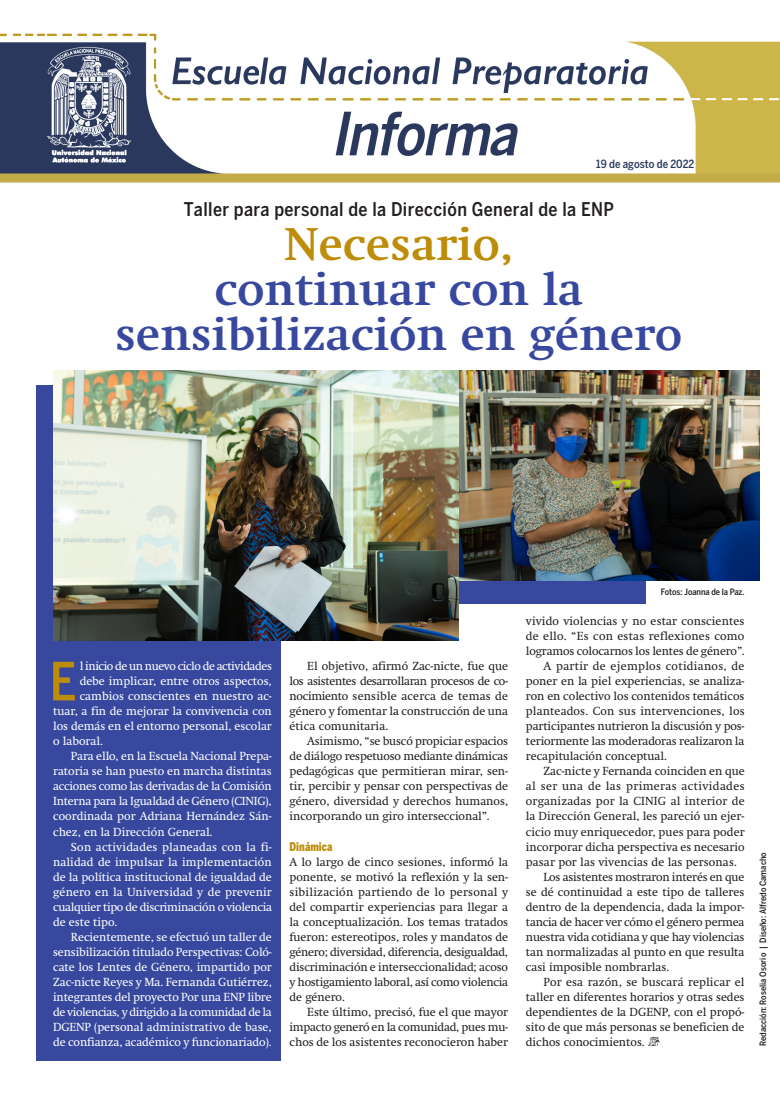
<style>
.page{position:relative;width:780px;height:1117px;background:#fff}
.page>*{position:absolute;margin:0;border:0;box-sizing:border-box;transform-origin:0 0}
.Text_Cap_2022{font:500 52.12px "Benton Sans Cond";color:#bd8c08}
.Cabezal_2022{font:700 45px "Swift";letter-spacing:.01em;color:#37489e}
.Cabezal_2022-2{font:700 45px "Swift";letter-spacing:.01em;color:#bd8c08}
.Cabeza_secundaria{font:500 18.75px "Benton Sans Cond";letter-spacing:.02em;color:#231f20}
.Subtítulos_2022{font:900 12px "Benton Sans Cond";letter-spacing:.01em;color:#bd8c08;scale:.87 1}
.Texto_2022{font:11.62px/15px "Swift";color:#231f20;text-align:justify}
.Texto_2022-2{font:11.62px/15px "Swift";letter-spacing:-.005em;color:#fff;text-align:justify}
.Text_Cap_2022-2{font:11.62px "Swift";color:#fff}
.Text_Cap_2022-3{font:11.62px "Swift";letter-spacing:-.035em;color:#fff}
.Fecha_2022{font:500 11.25px "Benton Sans Cond";color:#29385c}
.Créditos_Nota{font:500 8.75px "Benton Sans Cond";color:#231f20}
.Pie_de_foto_2022{font:500 8.75px "Benton Sans Cond";letter-spacing:-.01em;color:#231f20}
</style>
<div class="page">
<img style="left:0;top:33px;width:779px;height:150px">
<img style="left:260px;top:603px;width:260px;height:458px">
<div style="left:593px;top:157px;width:101px;height:13px;background:#fff"></div>
<div style="left:193px;top:385px;width:453px;height:218px;background:#37489e"></div>
<div style="left:37px;top:385px;width:243px;height:675px;background:#37489e"></div>
<svg style="left:648px;top:1036px;width:11px;height:9px"></svg>
<img style="left:458px;top:370px;width:301px;height:210px">
<img style="left:53px;top:370px;width:405px;height:270px">
<p class="Fecha_2022" style="left:596px;top:158px;width:100px">19 de agosto de 2022</p>
<p class="Cabeza_secundaria" style="left:184px;top:198px;width:432px">Taller para personal de la Dirección General de la ENP</p>
<p class="Cabezal_2022-2" style="left:284px;top:218px;width:231px">Necesario,</p>
<p class="Cabezal_2022" style="left:215px;top:263px;width:369px">continuar con la</p>
<p class="Cabezal_2022" style="left:115px;top:308px;width:568px">sensibilización en género</p>
<p class="Text_Cap_2022" style="left:50px;top:650px;width:28px">E</p>
<p class="Text_Cap_2022-3" style="left:80px;top:659px;width:194px">l inicio de un nuevo ciclo de actividades</p>
<p class="Text_Cap_2022-2" style="left:80px;top:674px;width:194px">debe implicar, entre otros aspectos,</p>
<p class="Text_Cap_2022-2" style="left:80px;top:689px;width:194px">cambios conscientes en nuestro ac-</p>
<p class="Text_Cap_2022-2" style="left:53px;top:704px;width:220px">tuar, a fin de mejorar la convivencia con</p>
<p class="Text_Cap_2022-2" style="left:53px;top:719px;width:220px">los demás en el entorno personal, escolar</p>
<p class="Text_Cap_2022-2" style="left:53px;top:734px;width:51px">o laboral.</p>
<p class="Texto_2022-2" style="left:53px;top:748px;width:220px;text-indent:18px">Para ello, en la Escuela Nacional Prepa&shy;ratoria se han puesto en marcha distintas acciones como las derivadas de la Comisión Interna para la Igualdad de Género (CINIG), coordinada por Adriana Hernández Sán&shy;chez, en la Dirección General.</p>
<p class="Texto_2022-2" style="left:53px;top:838px;width:220px;text-indent:18px">Son actividades planeadas con la fi&shy;nalidad de impulsar la implementación de la política institucional de igualdad de género en la Universidad y de prevenir cualquier tipo de discriminación o violencia de este tipo.</p>
<p class="Texto_2022-2" style="left:53px;top:928px;width:220px;text-indent:18px">Recientemente, se efectuó un taller de sensibilización titulado Perspectivas: Coló&shy;cate los Lentes de Género, impartido por Zac-nicte Reyes y Ma. Fernanda Gutiérrez, integrantes del proyecto Por una ENP libre de violencias, y dirigido a la comunidad de la DGENP (personal administrativo de base, de confianza, académico y funcionariado).</p>
<p class="Texto_2022" style="left:289px;top:658px;width:220px;text-indent:18px">El objetivo, afirmó Zac-nicte, fue que los asistentes desarrollaran procesos de co&shy;nocimiento sensible acerca de temas de género y fomentar la construcción de una ética comunitaria.</p>
<p class="Texto_2022" style="left:289px;top:733px;width:220px;text-indent:18px">Asimismo, “se buscó propiciar espacios de diálogo respetuoso mediante dinámicas pedagógicas que permitieran mirar, sen&shy;tir, percibir y pensar con perspectivas de género, diversidad y derechos humanos, incorporando un giro interseccional”.</p>
<p class="Subtítulos_2022" style="left:289px;top:838px;width:51px">Dinámica</p>
<p class="Texto_2022" style="left:289px;top:853px;width:220px">A lo largo de cinco sesiones, informó la ponente, se motivó la reflexión y la sen&shy;sibilización partiendo de lo personal y del compartir experiencias para llegar a la conceptualización. Los temas tratados fueron: estereotipos, roles y mandatos de género; diversidad, diferencia, desigualdad, discriminación e interseccionalidad; acoso y hostigamiento laboral, así como violencia de género.</p>
<p class="Texto_2022" style="left:289px;top:1003px;width:220px;text-indent:18px">Este último, precisó, fue el que mayor impacto generó en la comunidad, pues mu&shy;chos de los asistentes reconocieron haber</p>
<p class="Pie_de_foto_2022" style="left:660px;top:587px;width:85px">Fotos: Joanna de la Paz.</p>
<p class="Texto_2022" style="left:526px;top:613px;width:220px">vivido violencias y no estar conscientes de ello. “Es con estas reflexiones como logramos colocarnos los lentes de género”.</p>
<p class="Texto_2022" style="left:526px;top:658px;width:220px;text-indent:18px">A partir de ejemplos cotidianos, de poner en la piel experiencias, se analiza&shy;ron en colectivo los contenidos temáticos planteados. Con sus intervenciones, los participantes nutrieron la discusión y pos&shy;teriormente las moderadoras realizaron la recapitulación conceptual.</p>
<p class="Texto_2022" style="left:526px;top:763px;width:220px;text-indent:18px">Zac-nicte y Fernanda coinciden en que al ser una de las primeras actividades organizadas por la CINIG al interior de la Dirección General, les pareció un ejer&shy;cicio muy enriquecedor, pues para poder incorporar dicha perspectiva es necesario pasar por las vivencias de las personas.</p>
<p class="Texto_2022" style="left:526px;top:868px;width:220px;text-indent:18px">Los asistentes mostraron interés en que se dé continuidad a este tipo de talleres dentro de la dependencia, dada la impor&shy;tancia de hacer ver cómo el género permea nuestra vida cotidiana y que hay violencias tan normalizadas al punto en que resulta casi imposible nombrarlas.</p>
<p class="Texto_2022" style="left:526px;top:973px;width:220px;text-indent:18px">Por esa razón, se buscará replicar el taller en diferentes horarios y otras sedes dependientes de la DGENP, con el propó&shy;sito de que más personas se beneficien de dichos conocimientos.</p>
<p class="Créditos_Nota" style="left:757px;top:1045px;width:195px;rotate:-90deg">Redacción: Roselia Osorio | Diseño: Alfredo Camacho</p>
</div>
